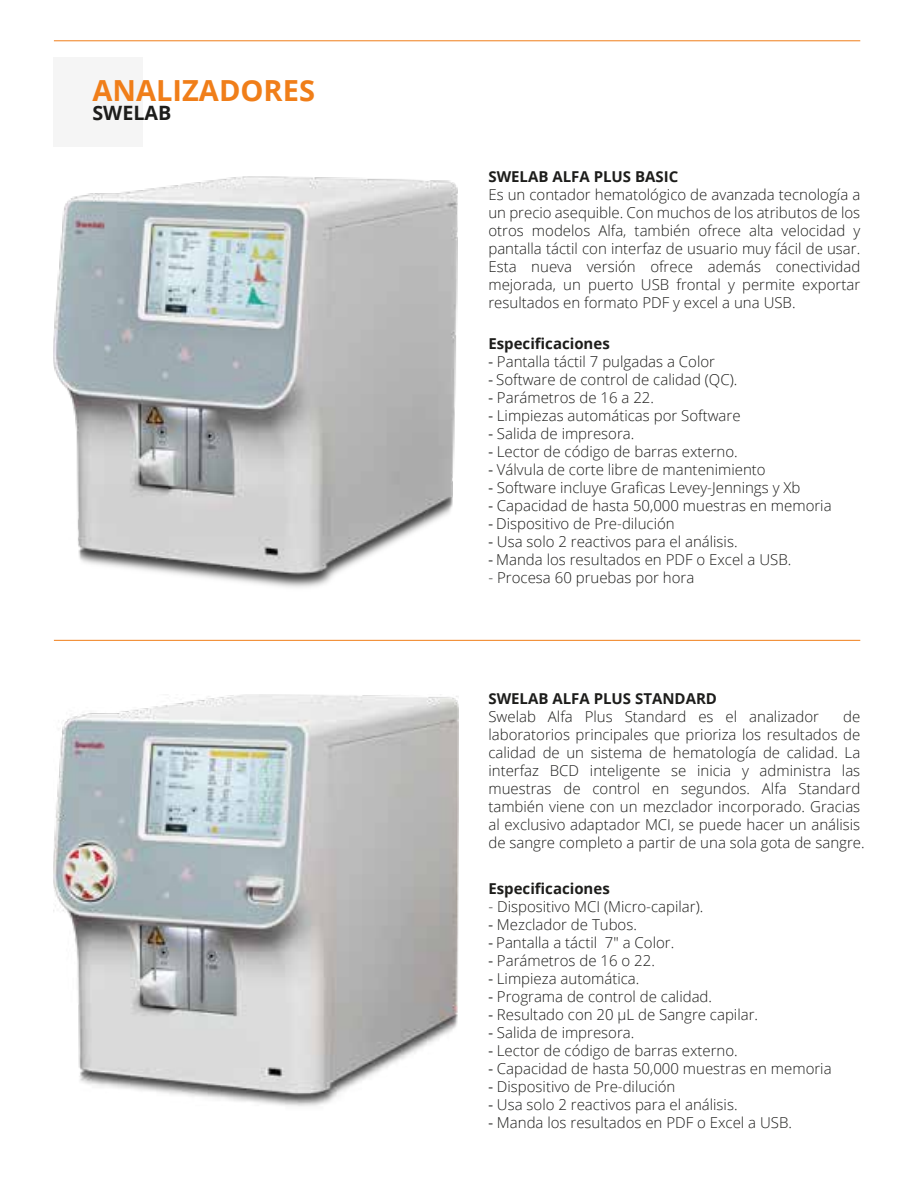
<style>
.page{position:relative;width:918px;height:1188px;background:#fff}
.page>*{position:absolute;margin:0;border:0;box-sizing:border-box;transform-origin:0 0}
.t1{font:700 29.1px "Open Sans";color:#f07e19}
.t2{font:700 19.8px "Open Sans";color:#1d1d1b}
.t3{font:300 15px/18px "Open Sans";color:#1d1d1b;text-align:justify}
.t4{font:700 15px "Open Sans";color:#1d1d1b}
.s1{font-family:"Myriad Pro";font-weight:400}
</style>
<div class="page">
<hr style="left:54px;top:640px;width:806px;height:1px;background:#f07e19">
<div style="left:54px;top:58px;width:89px;height:89px;background:#f5f5f5"></div>
<hr style="left:54px;top:40px;width:806px;height:1px;background:#f07e19">
<img style="left:54px;top:176px;width:404px;height:412px">
<img style="left:54px;top:694px;width:405px;height:413px">
<h1 class="t1" style="left:92px;top:69px;width:224px">ANALIZADORES</h1>
<h2 class="t2" style="left:92px;top:98px;width:81px">SWELAB</h2>
<p class="t4" style="left:488px;top:166px;width:191px">SWELAB ALFA PLUS BASIC</p>
<p class="t3" style="left:488px;top:185px;width:373px">Es un contador hematológico de avanzada tecnología a un precio asequible. Con muchos de los atributos de los otros modelos Alfa, también ofrece alta velocidad y pantalla táctil con interfaz de usuario muy fácil de usar.<br>Esta nueva versión ofrece además conectividad mejorada, un puerto USB frontal y permite exportar resultados en formato PDF y excel a una USB.</p>
<p class="t4" style="left:488px;top:333px;width:123px">Especificaciones</p>
<p class="t3" style="left:488px;top:352px;width:228px"><span class="s1">-</span> Pantalla táctil 7 pulgadas a Color</p>
<p class="t3" style="left:488px;top:370px;width:250px"><span class="s1">-</span> Software de control de calidad (QC).</p>
<p class="t3" style="left:488px;top:388px;width:167px"><span class="s1">-</span> Parámetros de 16 a 22.</p>
<p class="t3" style="left:488px;top:406px;width:254px"><span class="s1">-</span> Limpiezas automáticas por Software</p>
<p class="t3" style="left:488px;top:424px;width:148px"><span class="s1">-</span> Salida de impresora.</p>
<p class="t3" style="left:488px;top:442px;width:251px"><span class="s1">-</span> Lector de código de barras externo.</p>
<p class="t3" style="left:488px;top:460px;width:279px"><span class="s1">-</span> Válvula de corte libre de mantenimiento</p>
<p class="t3" style="left:488px;top:478px;width:314px"><span class="s1">-</span> Software incluye Graficas Levey-Jennings y Xb</p>
<p class="t3" style="left:488px;top:496px;width:345px"><span class="s1">-</span> Capacidad de hasta 50,000 muestras en memoria</p>
<p class="t3" style="left:488px;top:514px;width:188px"><span class="s1">-</span> Dispositivo de Pre-dilución</p>
<p class="t3" style="left:488px;top:532px;width:251px"><span class="s1">-</span> Usa solo 2 reactivos para el análisis.</p>
<p class="t3" style="left:488px;top:550px;width:304px"><span class="s1">-</span> Manda los resultados en PDF o Excel a USB.</p>
<p class="t3" style="left:488px;top:568px;width:207px">- Procesa 60 pruebas por hora</p>
<p class="t4" style="left:488px;top:688px;width:230px">SWELAB ALFA PLUS STANDARD</p>
<p class="t3" style="left:488px;top:707px;width:332px">Swelab Alfa Plus Standard es el analizador</p>
<p class="t3" style="left:488px;top:707px;width:378px;text-align:left;text-indent:355px">de laboratorios principales que prioriza los resultados de calidad de un sistema de hematología de calidad. La interfaz BCD inteligente se inicia y administra las muestras de control en segundos. Alfa Standard también viene con un mezclador incorporado. Gracias al exclusivo adaptador MCI, se puede hacer un análisis de sangre completo a partir de una sola gota de sangre.</p>
<p class="t4" style="left:488px;top:878px;width:123px">Especificaciones</p>
<p class="t3" style="left:488px;top:897px;width:216px">- Dispositivo MCI (Micro-capilar).</p>
<p class="t3" style="left:488px;top:915px;width:150px"><span class="s1">-</span> Mezclador de Tubos.</p>
<p class="t3" style="left:488px;top:933px;width:187px"><span class="s1">-</span> Pantalla a táctil 7″ a Color.</p>
<p class="t3" style="left:488px;top:951px;width:168px"><span class="s1">-</span> Parámetros de 16 o 22.</p>
<p class="t3" style="left:488px;top:969px;width:153px"><span class="s1">-</span> Limpieza automática.</p>
<p class="t3" style="left:488px;top:987px;width:225px"><span class="s1">-</span> Programa de control de calidad.</p>
<p class="t3" style="left:488px;top:1005px;width:271px"><span class="s1">-</span> Resultado con 20 µL de Sangre capilar.</p>
<p class="t3" style="left:488px;top:1023px;width:148px"><span class="s1">-</span> Salida de impresora.</p>
<p class="t3" style="left:488px;top:1041px;width:251px"><span class="s1">-</span> Lector de código de barras externo.</p>
<p class="t3" style="left:488px;top:1059px;width:345px"><span class="s1">-</span> Capacidad de hasta 50,000 muestras en memoria</p>
<p class="t3" style="left:488px;top:1077px;width:189px"><span class="s1">-</span> Dispositivo de Pre-dilución</p>
<p class="t3" style="left:488px;top:1095px;width:251px"><span class="s1">-</span> Usa solo 2 reactivos para el análisis.</p>
<p class="t3" style="left:488px;top:1113px;width:305px"><span class="s1">-</span> Manda los resultados en PDF o Excel a USB.</p>
</div>
